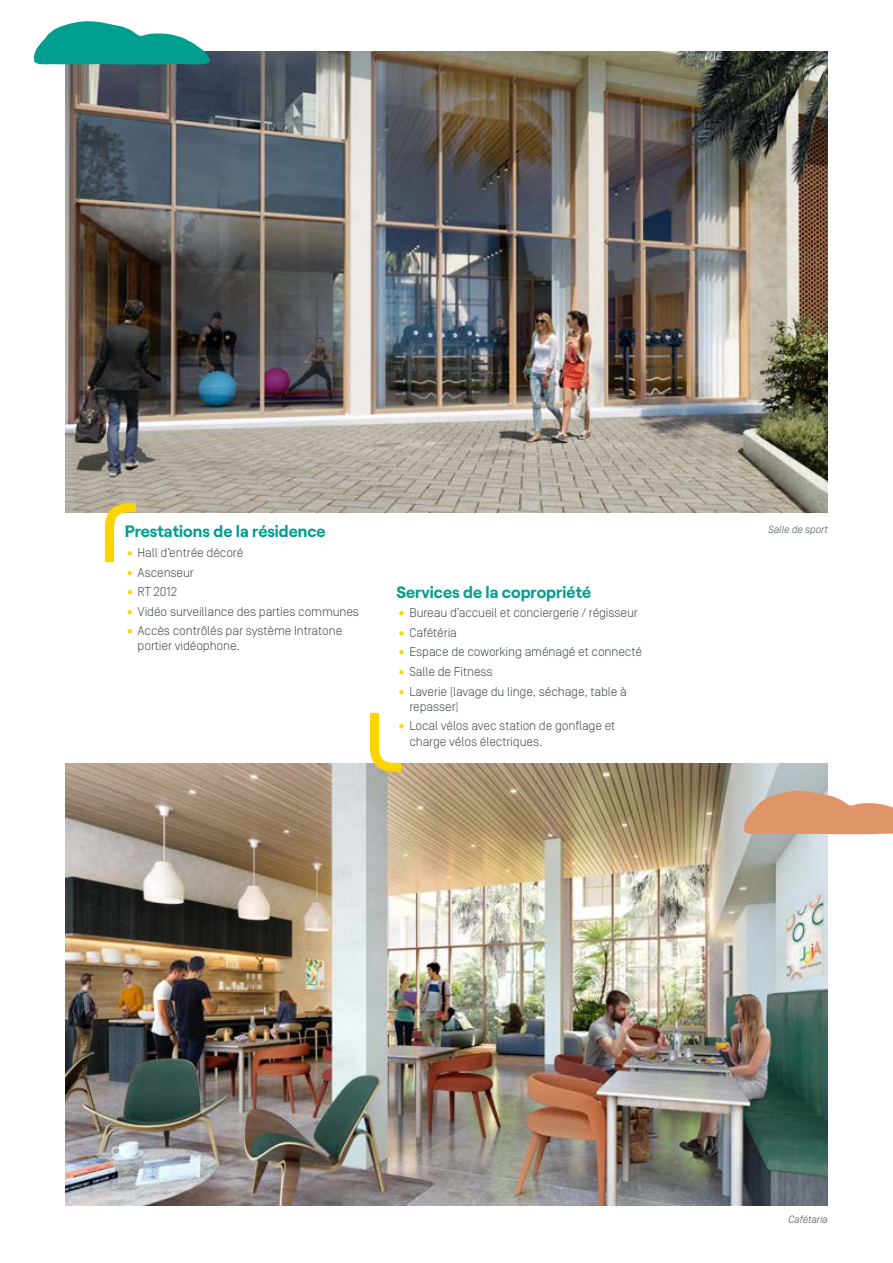
<style>
.page{position:relative;width:893px;height:1263px;background:#fff}
.page>*{position:absolute;margin:0;border:0;box-sizing:border-box;transform-origin:0 0}
.t1{font:700 16.5px "Roobert";color:#009e90}
.t2{font:300 12.75px/15.3px "Simplon Norm";letter-spacing:-.01em;color:#424a4d}
.t3{font:italic 300 10.5px "Simplon Norm";letter-spacing:-.01em;color:#424a4d}
.s1{color:#ffd300}
</style>
<div class="page">
<img style="left:65px;top:763px;width:763px;height:442px">
<img style="left:65px;top:51px;width:763px;height:461px">
<svg style="left:34px;top:21px;width:176px;height:44px"></svg>
<svg style="left:743px;top:791px;width:150px;height:43px"></svg>
<svg style="left:105px;top:503px;width:31px;height:59px"></svg>
<svg style="left:370px;top:713px;width:31px;height:59px"></svg>
<p class="t1" style="left:125px;top:519px;width:202px">Prestations de la résidence</p>
<p class="t2" style="left:125px;top:545px;width:120px"><span class="s1">•</span> Hall d’entrée décoré</p>
<p class="t2" style="left:125px;top:565px;width:71px"><span class="s1">•</span> Ascenseur</p>
<p class="t2" style="left:125px;top:584px;width:54px"><span class="s1">•</span> RT 2012</p>
<p class="t2" style="left:125px;top:604px;width:236px"><span class="s1">•</span> Vidéo surveillance des parties communes</p>
<p class="t2" style="left:138px;top:623px;width:206px;text-indent:-13px"><span class="s1">•</span> Accès contrôlés par système Intratone portier vidéophone.</p>
<p class="t1" style="left:396px;top:579px;width:196px">Services de la copropriété</p>
<p class="t2" style="left:396px;top:605px;width:243px"><span class="s1">•</span> Bureau d’accueil et conciergerie / régisseur</p>
<p class="t2" style="left:396px;top:625px;width:62px"><span class="s1">•</span> Cafétéria</p>
<p class="t2" style="left:396px;top:645px;width:247px"><span class="s1">•</span> Espace de coworking aménagé et connecté</p>
<p class="t2" style="left:396px;top:664px;width:98px"><span class="s1">•</span> Salle de Fitness</p>
<p class="t2" style="left:409px;top:684px;width:219px;text-indent:-13px"><span class="s1">•</span> Laverie (lavage du linge, séchage, table à repasser)</p>
<p class="t2" style="left:409px;top:718px;width:208px;text-indent:-13px"><span class="s1">•</span> Local vélos avec station de gonflage et charge vélos électriques.</p>
<p class="t3" style="left:768px;top:524px;width:61px">Salle de sport</p>
<p class="t3" style="left:788px;top:1213px;width:41px">Cafétaria</p>
</div>
